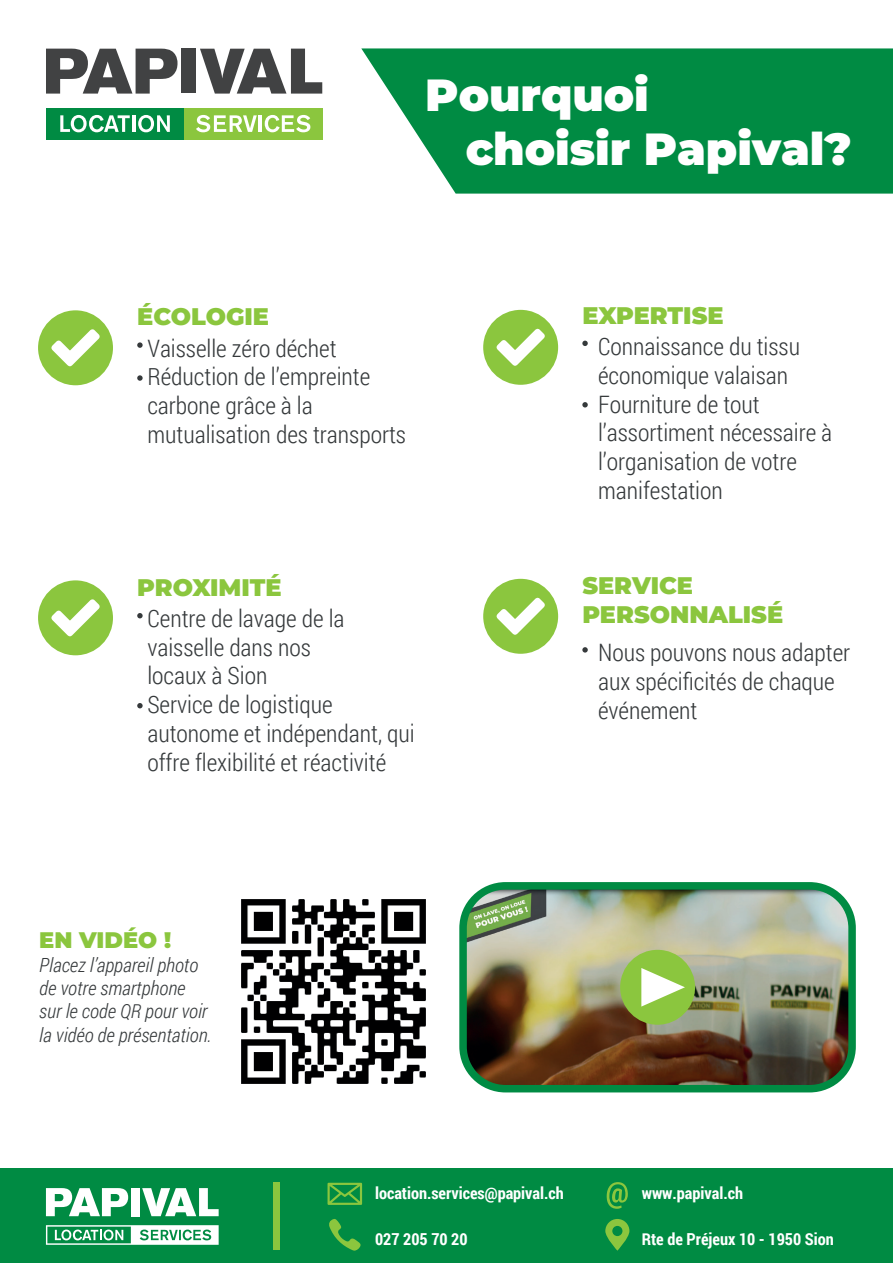
<style>
.page{position:relative;width:893px;height:1263px;background:#fff}
.page>*{position:absolute;margin:0;border:0;box-sizing:border-box;transform-origin:0 0}
.t1{font:900 45px/54px "Montserrat";color:#fff}
.t2{font:300 24px/28.8px "Roboto Condensed";color:#35393b}
.t3{font:900 24px/28.8px "Montserrat";color:#8bc63e}
.t4{font:900 22.5px "Montserrat";color:#8bc63e}
.t5{font:italic 300 19.5px/23.4px "Roboto Condensed";color:#35393b}
.t6{font:700 16.5px "Roboto Condensed";color:#fff}
</style>
<div class="page">
<svg style="left:46px;top:49px;width:131px;height:45px"></svg>
<div style="left:182px;top:48px;width:14px;height:45px;background:#414243"></div>
<svg style="left:200px;top:49px;width:122px;height:45px"></svg>
<div style="left:46px;top:108px;width:138px;height:31px;background:#008b43"></div>
<svg style="left:60px;top:115px;width:70px;height:17px"></svg>
<hr style="left:132px;top:115px;width:3px;height:17px;background:#fff">
<svg style="left:138px;top:115px;width:32px;height:17px"></svg>
<div style="left:184px;top:108px;width:138px;height:31px;background:#8bc63e"></div>
<svg style="left:196px;top:115px;width:61px;height:17px"></svg>
<hr style="left:259px;top:115px;width:3px;height:17px;background:#fff">
<svg style="left:265px;top:115px;width:45px;height:17px"></svg>
<div style="left:0;top:1169px;width:893px;height:94px;background:#008b43"></div>
<div style="left:273px;top:1182px;width:7px;height:68px;background:#8bc63e"></div>
<svg style="left:327px;top:1183px;width:35px;height:22px"></svg>
<svg style="left:329px;top:1219px;width:32px;height:32px"></svg>
<svg style="left:605px;top:1219px;width:24px;height:32px"></svg>
<svg style="left:606px;top:1182px;width:22px;height:27px"></svg>
<svg style="left:46px;top:1188px;width:82px;height:28px"></svg>
<div style="left:131px;top:1188px;width:9px;height:28px;background:#fff"></div>
<svg style="left:142px;top:1188px;width:77px;height:28px"></svg>
<svg style="left:46px;top:1225px;width:173px;height:20px"></svg>
<svg style="left:361px;top:48px;width:532px;height:146px;background:#1c9757"></svg>
<div style="left:38px;top:310px;width:75px;height:75px;background:#8bc63e;border-radius:50%"></div>
<svg style="left:51px;top:329px;width:49px;height:38px"></svg>
<svg style="left:137px;top:342px;width:6px;height:6px"></svg>
<svg style="left:137px;top:375px;width:6px;height:6px"></svg>
<div style="left:38px;top:580px;width:75px;height:75px;background:#8bc63e;border-radius:50%"></div>
<svg style="left:51px;top:599px;width:49px;height:38px"></svg>
<svg style="left:137px;top:613px;width:6px;height:5px"></svg>
<svg style="left:137px;top:703px;width:6px;height:5px"></svg>
<div style="left:483px;top:310px;width:75px;height:75px;background:#8bc63e;border-radius:50%"></div>
<svg style="left:496px;top:329px;width:49px;height:37px"></svg>
<svg style="left:582px;top:341px;width:6px;height:5px"></svg>
<svg style="left:582px;top:402px;width:6px;height:5px"></svg>
<div style="left:483px;top:579px;width:75px;height:75px;background:#8bc63e;border-radius:50%"></div>
<svg style="left:496px;top:598px;width:49px;height:37px"></svg>
<svg style="left:582px;top:647px;width:6px;height:6px"></svg>
<img style="left:241px;top:899px;width:185px;height:185px">
<img style="left:468px;top:891px;width:379px;height:192px">
<div style="left:459px;top:882px;width:397px;height:210px;border:8px solid #008b43;border-radius:42px"></div>
<div style="left:620px;top:950px;width:75px;height:75px;background:#8bc63e;border-radius:50%"></div>
<svg style="left:641px;top:968px;width:44px;height:38px"></svg>
<h1 class="t1" style="left:466px;top:65px;width:387px;text-indent:-40px">Pourquoi<br>choisir Papival?</h1>
<p class="t3" style="left:137px;top:301px;width:133px">ÉCOLOGIE</p>
<p class="t2" style="left:147px;top:333px;width:260px">Vaisselle zéro déchet<br>Réduction de l’empreinte carbone grâce à la mutualisation des transports</p>
<p class="t3" style="left:137px;top:571px;width:146px">PROXIMITÉ</p>
<p class="t2" style="left:147px;top:603px;width:269px">Centre de lavage de la vaisselle dans nos<br>locaux à Sion<br>Service de logistique autonome et indépendant, qui offre flexibilité et réactivité</p>
<p class="t3" style="left:582px;top:299px;width:143px">EXPERTISE</p>
<p class="t2" style="left:598px;top:331px;width:236px">Connaissance du tissu économique valaisan<br>Fourniture de tout l’assortiment nécessaire à l’organisation de votre manifestation</p>
<p class="t3" style="left:582px;top:569px;width:202px">SERVICE<br>PERSONNALISÉ</p>
<p class="t2" style="left:598px;top:637px;width:254px">Nous pouvons nous adapter aux spécificités de chaque événement</p>
<p class="t4" style="left:39px;top:923px;width:133px">EN VIDÉO !</p>
<p class="t5" style="left:39px;top:952px;width:174px">Placez l’appareil photo de votre smartphone sur le code QR pour voir la vidéo de présentation.</p>
<p class="t6" style="left:375px;top:1181px;width:190px">location.services@papival.ch</p>
<p class="t6" style="left:375px;top:1227px;width:94px">027 205 70 20</p>
<p class="t6" style="left:642px;top:1181px;width:103px">www.papival.ch</p>
<p class="t6" style="left:642px;top:1227px;width:194px">Rte de Préjeux 10 - 1950 Sion</p>
</div>
